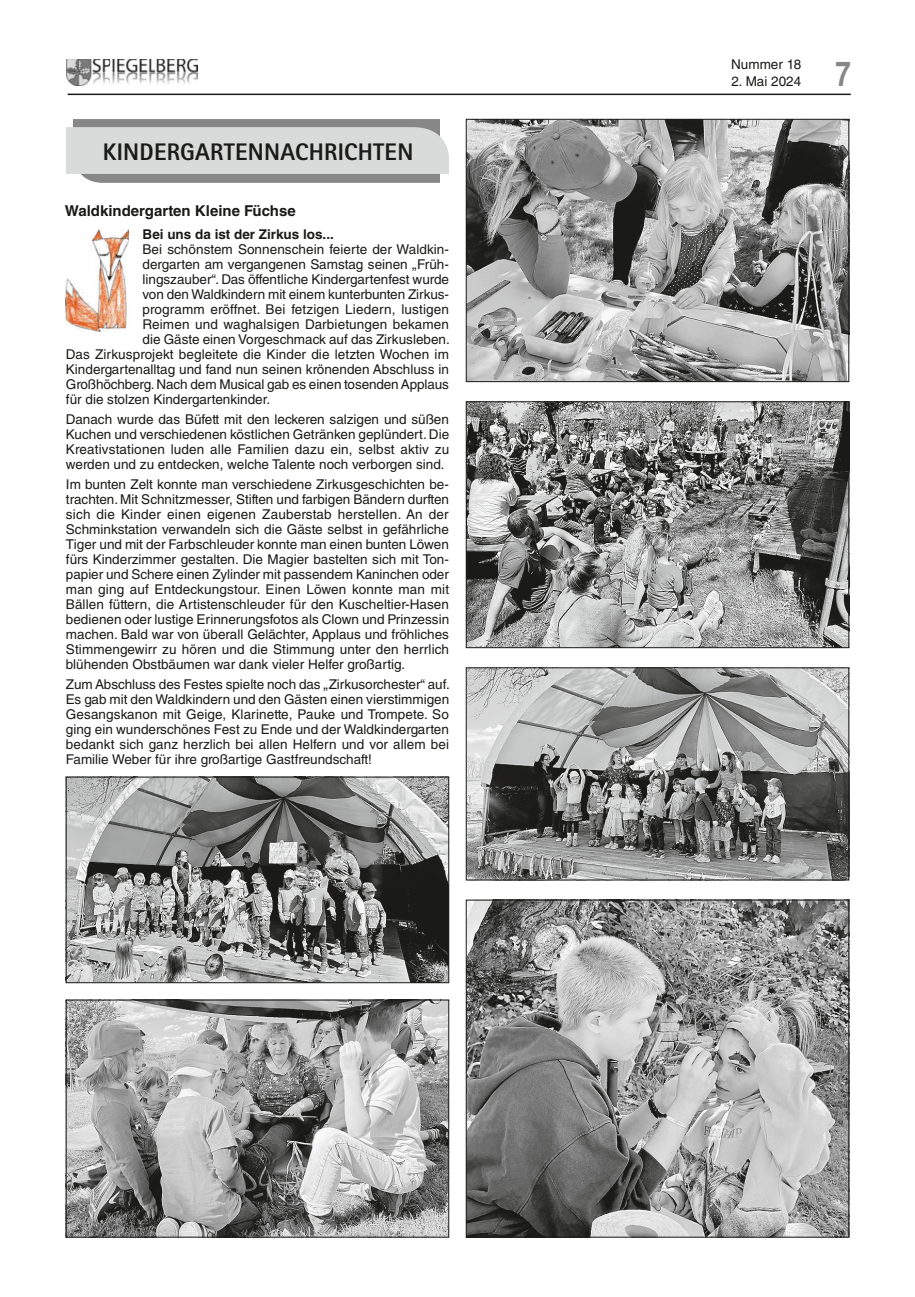
<style>
.page{position:relative;width:915px;height:1297px;background:#fff}
.page>*{position:absolute;margin:0;border:0;box-sizing:border-box;transform-origin:0 0}
.t1{font:700 34.5px "Helvetica LT Std";color:#868786;scale:.8 1}
.t2{font:800 24px "AT Rotis Sans Serif";letter-spacing:.01em;color:#1a1a18}
.t3{font:700 15px "Helvetica LT Std";color:#1a1a18}
.t4{font:13.5px/15px "Helvetica LT Std";color:#1a1a18;text-align:justify}
.t5{font:700 13.5px "Helvetica LT Std";color:#1a1a18}
</style>
<div class="page">
<hr style="left:68px;top:94px;width:782px;height:1px;background:#1a1a18">
<img style="left:66px;top:59px;width:132px;height:27px">
<svg style="left:66px;top:119px;width:383px;height:64px;background:#c5c5c5"></svg>
<img style="left:68px;top:779px;width:379px;height:202px">
<div style="left:66px;top:777px;width:383px;height:206px;border:1px solid #1a1a18"></div>
<img style="left:68px;top:1002px;width:379px;height:233px">
<div style="left:66px;top:1000px;width:383px;height:237px;border:1px solid #1a1a18"></div>
<img style="left:66px;top:229px;width:63px;height:102px">
<img style="left:468px;top:121px;width:378px;height:259px">
<div style="left:466px;top:119px;width:382px;height:263px;border:1px solid #1a1a18"></div>
<img style="left:468px;top:404px;width:378px;height:242px">
<div style="left:466px;top:402px;width:382px;height:246px;border:1px solid #1a1a18"></div>
<img style="left:468px;top:670px;width:378px;height:208px">
<div style="left:466px;top:668px;width:382px;height:212px;border:1px solid #1a1a18"></div>
<img style="left:468px;top:902px;width:378px;height:333px">
<div style="left:466px;top:900px;width:382px;height:337px;border:1px solid #1a1a18"></div>
<h2 class="t2" style="left:103px;top:137px;width:312px">KINDERGARTENNACHRICHTEN</h2>
<p class="t3" style="left:65px;top:201px;width:232px">Waldkindergarten Kleine Füchse</p>
<p class="t5" style="left:142px;top:226px;width:193px">Bei uns da ist der Zirkus los...</p>
<p class="t4" style="left:142px;top:242px;width:308px">Bei schönstem Sonnenschein feierte der Waldkin-</p>
<p class="t4" style="left:142px;top:257px;width:308px">dergarten am vergangenen Samstag seinen „Früh-</p>
<p class="t4" style="left:142px;top:272px;width:308px">lingszauber“. Das öffentliche Kindergartenfest wurde</p>
<p class="t4" style="left:142px;top:287px;width:308px">von den Waldkindern mit einem kunterbunten Zirkus-</p>
<p class="t4" style="left:142px;top:302px;width:308px">programm eröffnet. Bei fetzigen Liedern, lustigen</p>
<p class="t4" style="left:142px;top:317px;width:308px">Reimen und waghalsigen Darbietungen bekamen</p>
<p class="t4" style="left:142px;top:332px;width:308px">die Gäste einen Vorgeschmack auf das Zirkusleben.</p>
<p class="t4" style="left:66px;top:347px;width:384px">Das Zirkusprojekt begleitete die Kinder die letzten Wochen im</p>
<p class="t4" style="left:66px;top:362px;width:384px">Kindergartenalltag und fand nun seinen krönenden Abschluss in</p>
<p class="t4" style="left:66px;top:377px;width:384px">Großhöchberg. Nach dem Musical gab es einen tosenden Applaus</p>
<p class="t4" style="left:66px;top:392px;width:206px">für die stolzen Kindergartenkinder.</p>
<p class="t4" style="left:66px;top:412px;width:384px">Danach wurde das Büfett mit den leckeren salzigen und süßen Kuchen und verschiedenen köstlichen Getränken geplündert. Die Kreativstationen luden alle Familien dazu ein, selbst aktiv zu werden und zu entdecken, welche Talente noch verborgen sind.</p>
<p class="t4" style="left:66px;top:477px;width:384px">Im bunten Zelt konnte man verschiedene Zirkusgeschichten be&shy;trachten. Mit Schnitzmesser, Stiften und farbigen Bändern durften sich die Kinder einen eigenen Zauberstab herstellen. An der Schminkstation verwandeln sich die Gäste selbst in gefährliche Tiger und mit der Farbschleuder konnte man einen bunten Löwen fürs Kinderzimmer gestalten. Die Magier bastelten sich mit Ton&shy;papier und Schere einen Zylinder mit passendem Kaninchen oder man ging auf Entdeckungstour. Einen Löwen konnte man mit Bällen füttern, die Artistenschleuder für den Kuscheltier-Hasen bedienen oder lustige Erinnerungsfotos als Clown und Prinzessin machen. Bald war von überall Gelächter, Applaus und fröhliches Stimmengewirr zu hören und die Stimmung unter den herrlich blühenden Obstbäumen war dank vieler Helfer großartig.</p>
<p class="t4" style="left:66px;top:677px;width:385px">Zum Abschluss des Festes spielte noch das „Zirkusorchester“ auf.<br>Es gab mit den Waldkindern und den Gästen einen vierstimmigen Gesangskanon mit Geige, Klarinette, Pauke und Trompete. So ging ein wunderschönes Fest zu Ende und der Waldkindergarten bedankt sich ganz herzlich bei allen Helfern und vor allem bei Familie Weber für ihre großartige Gastfreundschaft!</p>
<p class="t4" style="left:731px;top:57px;width:71px">Nummer 18</p>
<p class="t4" style="left:731px;top:73px;width:71px">2. Mai 2024</p>
<h1 class="t1" style="left:835px;top:53px;width:21px">7</h1>
</div>
